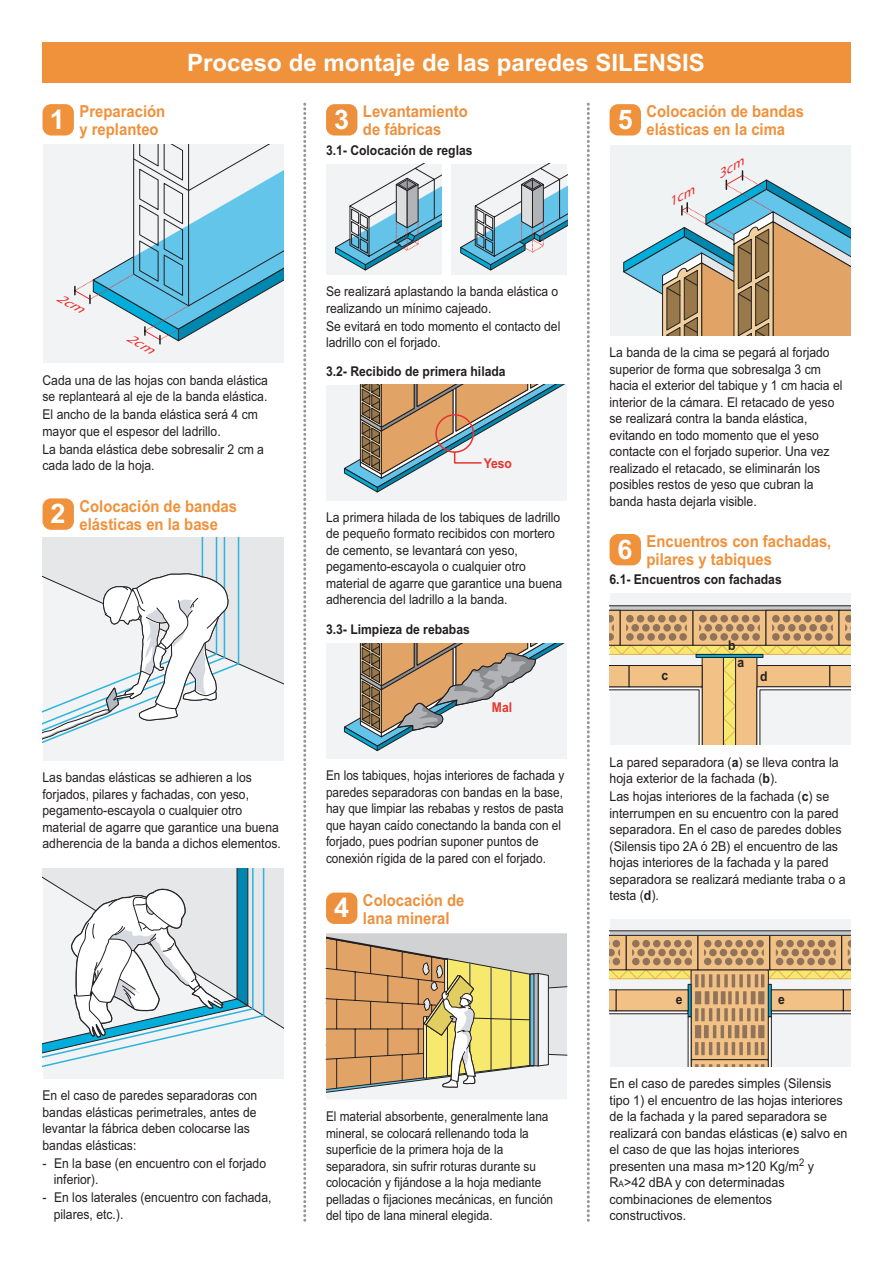
<style>
.page{position:relative;width:893px;height:1263px;background:#fff}
.page>*{position:absolute;margin:0;border:0;box-sizing:border-box;transform-origin:0 0}
.t1{font:700 24px "Arial";color:#fff}
.t2{font:700 16.5px/18px "Arial";color:#f0913b;scale:.9 1}
.t3{font:700 16.5px/18px "Arial";color:#ed903e;scale:.9 1}
.t4{font:13.5px/16.5px "Arial";color:#231f20;scale:.9 1}
.t5{font:13.5px/16.5px "Arial";color:#231f20;scale:.87 1}
.t6{font:13.5px/16.5px "Arial";color:#231f20;scale:.91 1}
.t7{font:13.5px/16.5px "Arial";color:#231f20;scale:.93 1}
.t8{font:700 13.5px "Arial";color:#231f20;scale:.9 1}
.t9{font:700 13.5px "Arial";color:#e8342e;scale:.9 1}
.s1{font-weight:700}
.s2{font-size:9px}
</style>
<div class="page">
<div style="left:43px;top:145px;width:240px;height:218px;background:#f2f3f4"></div>
<div style="left:43px;top:104px;width:31px;height:32px;background:#f0913b;border-radius:9px"></div>
<div style="left:43px;top:43px;width:807px;height:40px;background:#f0913b"></div>
<svg style="left:303px;top:104px;width:3px;height:1116px"></svg>
<svg style="left:587px;top:104px;width:3px;height:1116px"></svg>
<div style="left:43px;top:498px;width:31px;height:32px;background:#f0913b;border-radius:9px"></div>
<div style="left:609px;top:104px;width:32px;height:32px;background:#f0913b;border-radius:9px"></div>
<div style="left:609px;top:145px;width:241px;height:191px;background:#f0f3f4"></div>
<div style="left:609px;top:534px;width:32px;height:31px;background:#f0913b;border-radius:9px"></div>
<div style="left:609px;top:594px;width:241px;height:151px;background:#f2f3f4"></div>
<svg style="left:609px;top:606px;width:242px;height:139px"></svg>
<div style="left:629px;top:666px;width:73px;height:21px;background:#f1c185"></div>
<div style="left:629px;top:665px;width:73px;height:22px;border:1px solid #231f20"></div>
<div style="left:696px;top:654px;width:67px;height:4px;border:1px solid #231f20"></div>
<div style="left:43px;top:868px;width:240px;height:210px;background:#f2f3f4"></div>
<svg style="left:43px;top:868px;width:240px;height:199px"></svg>
<svg style="left:43px;top:538px;width:240px;height:223px"></svg>
<div style="left:609px;top:919px;width:241px;height:148px;background:#f2f3f4"></div>
<svg style="left:609px;top:931px;width:241px;height:136px"></svg>
<div style="left:771px;top:990px;width:72px;height:21px;background:#f1c185"></div>
<div style="left:771px;top:990px;width:72px;height:21px;border:1px solid #231f20"></div>
<div style="left:326px;top:104px;width:31px;height:32px;background:#ed903e;border-radius:9px"></div>
<div style="left:326px;top:164px;width:116px;height:110px;background:#f2f3f4"></div>
<svg style="left:335px;top:164px;width:107px;height:107px"></svg>
<div style="left:451px;top:164px;width:116px;height:110px;background:#f2f3f4"></div>
<svg style="left:460px;top:164px;width:107px;height:107px"></svg>
<div style="left:326px;top:385px;width:241px;height:115px;background:#f2f3f4"></div>
<svg style="left:344px;top:385px;width:220px;height:108px"></svg>
<div style="left:326px;top:644px;width:241px;height:115px;background:#f2f3f4"></div>
<svg style="left:344px;top:644px;width:219px;height:108px"></svg>
<div style="left:326px;top:893px;width:31px;height:31px;background:#ed903e;border-radius:9px"></div>
<svg style="left:325px;top:933px;width:242px;height:166px"></svg>
<svg style="left:74px;top:145px;width:209px;height:200px"></svg>
<svg style="left:623px;top:170px;width:227px;height:166px"></svg>
<p class="t2" style="left:50px;top:104px;width:130px;text-indent:29px">Preparación<br><sup>1</sup> y replanteo</p>
<p class="t1" style="left:187px;top:54px;width:519px">Proceso de montaje de las paredes SILENSIS</p>
<p class="t3" style="left:334px;top:104px;width:150px;text-indent:29px">Levantamiento<br><sup>3</sup> de fábricas</p>
<p class="t8" style="left:326px;top:145px;width:164px">3.1- Colocación de reglas</p>
<p class="t2" style="left:618px;top:104px;width:208px;text-indent:29px">Colocación de bandas<br><sup>5</sup> elásticas en la cima</p>
<p class="t4" style="left:43px;top:373px;width:252px">Cada una de las hojas con banda elástica se replanteará al eje de la banda elástica.</p>
<p class="t4" style="left:43px;top:408px;width:241px">El ancho de la banda elástica será 4 cm mayor que el espesor del ladrillo.</p>
<p class="t4" style="left:43px;top:442px;width:248px">La banda elástica debe sobresalir 2 cm a cada lado de la hoja.</p>
<p class="t2" style="left:51px;top:499px;width:209px;text-indent:29px">Colocación de bandas<br><sup>2</sup> elásticas en la base</p>
<p class="t4" style="left:43px;top:770px;width:266px">Las bandas elásticas se adhieren a los forjados, pilares y fachadas, con yeso, pegamento-escayola o cualquier otro material de agarre que garantice una buena adherencia de la banda a dichos elementos.</p>
<p class="t4" style="left:43px;top:1088px;width:240px">En el caso de paredes separadoras con bandas elásticas perimetrales, antes de levantar la fábrica deben colocarse las bandas elásticas:</p>
<p class="t4" style="left:54px;top:1156px;width:237px;text-indent:-11px">- En la base (en encuentro con el forjado inferior).</p>
<p class="t4" style="left:54px;top:1190px;width:243px;text-indent:-11px">- En los laterales (encuentro con fachada, pilares, etc.).</p>
<p class="t4" style="left:326px;top:285px;width:260px">Se realizará aplastando la banda elástica o realizando un mínimo cajeado.</p>
<p class="t4" style="left:326px;top:319px;width:262px">Se evitará en todo momento el contacto del ladrillo con el forjado.</p>
<p class="t8" style="left:326px;top:366px;width:201px">3.2- Recibido de primera hilada</p>
<p class="t9" style="left:484px;top:458px;width:33px">Yeso</p>
<p class="t4" style="left:326px;top:510px;width:264px">La primera hilada de los tabiques de ladrillo de pequeño formato recibidos con mortero de cemento, se levantará con yeso, pegamento-escayola o cualquier otro material de agarre que garantice una buena adherencia del ladrillo a la banda.</p>
<p class="t8" style="left:326px;top:625px;width:161px">3.3- Limpieza de rebabas</p>
<p class="t9" style="left:492px;top:702px;width:24px">Mal</p>
<p class="t5" style="left:326px;top:769px;width:275px">En los tabiques, hojas interiores de fachada y paredes separadoras con bandas en la base, hay que limpiar las rebabas y restos de pasta que hayan caído conectando la banda con el forjado, pues podrían suponer puntos de conexión rígida de la pared con el forjado.</p>
<p class="t3" style="left:334px;top:893px;width:146px;text-indent:29px">Colocación de<br><sup>4</sup> lana mineral</p>
<p class="t5" style="left:326px;top:1109px;width:263px">El material absorbente, generalmente lana mineral, se colocará rellenando toda la superficie de la primera hoja de la separadora, sin sufrir roturas durante su colocación y fijándose a la hoja mediante pelladas o fijaciones mecánicas, en función del tipo de lana mineral elegida.</p>
<p class="t4" style="left:609px;top:346px;width:260px">La banda de la cima se pegará al forjado superior de forma que sobresalga 3 cm hacia el exterior del tabique y 1 cm hacia el interior de la cámara. El retacado de yeso se realizará contra la banda elástica, evitando en todo momento que el yeso contacte con el forjado superior. Una vez realizado el retacado, se eliminarán los posibles restos de yeso que cubran la banda hasta dejarla visible.</p>
<p class="t2" style="left:617px;top:534px;width:239px;text-indent:29px">Encuentros con fachadas,<br><sup>6</sup> pilares y tabiques</p>
<p class="t8" style="left:609px;top:575px;width:193px">6.1- Encuentros con fachadas</p>
<p class="t8" style="left:728px;top:640px;width:10px">b</p>
<p class="t8" style="left:737px;top:658px;width:9px">a</p>
<p class="t8" style="left:661px;top:670px;width:9px">c</p>
<p class="t8" style="left:760px;top:671px;width:10px">d</p>
<p class="t6" style="left:609px;top:755px;width:253px">La pared separadora (<span class="s1">a</span>) se lleva contra la hoja exterior de la fachada (<span class="s1">b</span>).</p>
<p class="t6" style="left:609px;top:789px;width:261px">Las hojas interiores de la fachada (<span class="s1">c</span>) se interrumpen en su encuentro con la pared separadora. En el caso de paredes dobles (Silensis tipo 2A ó 2B) el encuentro de las hojas interiores de la fachada y la pared separadora se realizará mediante traba o a testa (<span class="s1">d</span>).</p>
<p class="t8" style="left:676px;top:995px;width:9px">e</p>
<p class="t8" style="left:778px;top:995px;width:9px">e</p>
<p class="t7" style="left:609px;top:1077px;width:257px">En el caso de paredes simples (Silensis tipo 1) el encuentro de las hojas interiores de la fachada y la pared separadora se realizará con bandas elásticas (<span class="s1">e</span>) salvo en el caso de que las hojas interiores presenten una masa m&gt;120 Kg/m<sup>2</sup> y R<span class="s2">A</span>&gt;42 dBA y con determinadas combinaciones de elementos constructivos.</p>
</div>
